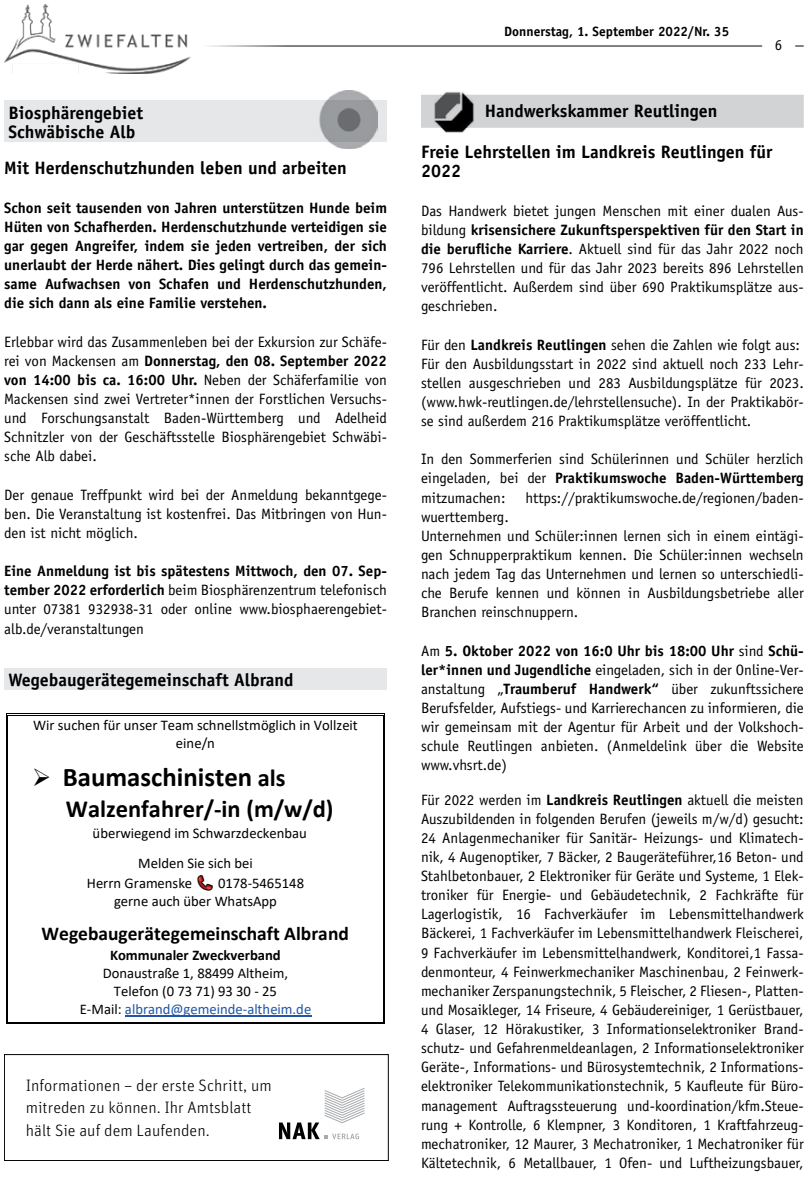
<style>
.page{position:relative;width:808px;height:1178px;background:#fff}
.page>*{position:absolute;margin:0;border:0;box-sizing:border-box;transform-origin:0 0}
.t1{font:700 27px "Calibri";color:#000}
.t2{font:700 24.6px "Calibri";color:#000}
.t3{font:700 19.65px "Calibri";color:#000}
.t4{font:700 18px/19.5px "Officina Sans";color:#000}
.t5{font:300 16.5px/22.5px "Unit Pro";color:#000}
.Grundtext{font:15px/19.2px "Officina Sans";color:#000;text-align:justify}
.Grundtext-2{font:700 15px/19.2px "Officina Sans";color:#000;text-align:justify}
.t6{font:14.7px/18px "Calibri";color:#000;text-align:center}
.t7{font:700 13.5px "Officina Sans";color:#000}
.s1{font-weight:700}
.s2{font-size:24.6px}
.s3{color:#2255a6}
</style>
<div class="page">
<img style="left:4px;top:4px;width:187px;height:69px">
<hr style="left:201px;top:45px;width:561px;height:2px;background:#58595b">
<svg style="left:795px;top:45px;width:9px;height:2px"></svg>
<div style="left:421px;top:95px;width:383px;height:33px;background:#d1d3d4"></div>
<img style="left:433px;top:91px;width:43px;height:41px">
<div style="left:4px;top:100px;width:383px;height:42px;background:#e6e7e8"></div>
<img style="left:319px;top:90px;width:59px;height:59px">
<div style="left:4px;top:668px;width:383px;height:22px;background:#e6e7e8"></div>
<hr style="left:125px;top:1015px;width:186px;height:1px;background:#2255a6">
<hr style="left:8px;top:713px;width:375px;height:1px;background:#000">
<hr style="left:8px;top:715px;width:375px;height:1px;background:#000">
<hr style="left:7px;top:715px;width:1px;height:307px;background:#000">
<hr style="left:6px;top:715px;width:1px;height:307px;background:#000">
<hr style="left:8px;top:1023px;width:375px;height:1px;background:#000">
<hr style="left:8px;top:1022px;width:375px;height:1px;background:#000">
<hr style="left:384px;top:715px;width:1px;height:307px;background:#000">
<hr style="left:383px;top:715px;width:1px;height:307px;background:#000">
<svg style="left:279px;top:1088px;width:86px;height:51px"></svg>
<div style="left:4px;top:1054px;width:384px;height:106px;border:1px solid #000"></div>
<p class="t4" style="left:9px;top:103px;width:136px">Biosphärengebiet<br>Schwäbische Alb</p>
<p class="t4" style="left:4px;top:158px;width:344px">Mit Herdenschutzhunden leben und arbeiten</p>
<p class="Grundtext-2" style="left:4px;top:198px;width:384px">Schon seit tausenden von Jahren unterstützen Hunde beim Hüten von Schafherden. Herdenschutzhunde verteidigen sie gar gegen Angreifer, indem sie jeden vertreiben, der sich unerlaubt der Herde nähert. Dies gelingt durch das gemein&shy;same Aufwachsen von Schafen und Herdenschutzhunden, die sich dann als eine Familie verstehen.</p>
<p class="Grundtext" style="left:4px;top:332px;width:384px">Erlebbar wird das Zusammenleben bei der Exkursion zur Schäfe&shy;rei von Mackensen am <span class="s1">Donnerstag, den 08. September 2022 von 14:00 bis ca. 16:00 Uhr.</span> Neben der Schäferfamilie von Mackensen sind zwei Vertreter*innen der Forstlichen Versuchs&shy;und Forschungsanstalt Baden-Württemberg und Adelheid Schnitzler von der Geschäftsstelle Biosphärengebiet Schwäbi&shy;sche Alb dabei.</p>
<p class="Grundtext" style="left:4px;top:485px;width:384px">Der genaue Treffpunkt wird bei der Anmeldung bekanntgege&shy;ben. Die Veranstaltung ist kostenfrei. Das Mitbringen von Hun&shy;den ist nicht möglich.</p>
<p class="Grundtext" style="left:4px;top:561px;width:384px"><span class="s1">Eine Anmeldung ist bis spätestens Mittwoch, den 07. Sep&shy;tember 2022 erforderlich</span> beim Biosphärenzentrum telefonisch unter 07381 932938-31 oder online www.biosphaerengebiet&shy;alb.de/veranstaltungen</p>
<p class="t4" style="left:9px;top:670px;width:286px">Wegebaugerätegemeinschaft Albrand</p>
<p class="t6" style="left:33px;top:715px;width:326px">Wir suchen für unser Team schnellstmöglich in Vollzeit eine/n</p>
<p class="t1" style="left:32px;top:758px;width:255px">➢ Baumaschinisten <span class="s2">als</span></p>
<p class="t2" style="left:66px;top:791px;width:269px">Walzenfahrer/-in (m/w/d)</p>
<p class="t6" style="left:93px;top:817px;width:216px;line-height:30.2px">überwiegend im Schwarzdeckenbau<br>Melden Sie sich bei</p>
<p class="t6" style="left:87px;top:873px;width:107px">Herrn Gramenske</p>
<p class="t6" style="left:114px;top:873px;width:192px;text-align:left;text-indent:104px">0178-5465148 gerne auch über WhatsApp</p>
<p class="t3" style="left:42px;top:920px;width:309px">Wegebaugerätegemeinschaft Albrand</p>
<p class="t6" style="left:80px;top:945px;width:233px"><span class="s1">Kommunaler Zweckverband<br></span>Donaustraße 1, 88499 Altheim,<br>Telefon (0 73 71) 93 30 - 25<br>E-Mail: <span class="s3">albrand@gemeinde-altheim.de</span></p>
<p class="t5" style="left:26px;top:1073px;width:247px">Informationen – der erste Schritt, um mitreden zu können. Ihr Amtsblatt hält Sie auf dem Laufenden.</p>
<p class="t7" style="left:504px;top:22px;width:227px">Donnerstag, 1. September 2022/Nr. 35</p>
<p class="Grundtext" style="left:775px;top:36px;width:9px">6</p>
<p class="t4" style="left:485px;top:100px;width:234px">Handwerkskammer Reutlingen</p>
<p class="t4" style="left:421px;top:142px;width:353px">Freie Lehrstellen im Landkreis Reutlingen für<br>2022</p>
<p class="Grundtext" style="left:421px;top:201px;width:384px">Das Handwerk bietet jungen Menschen mit einer dualen Aus&shy;bildung <span class="s1">krisensichere Zukunftsperspektiven für den Start in die berufliche Karriere</span>. Aktuell sind für das Jahr 2022 noch 796 Lehrstellen und für das Jahr 2023 bereits 896 Lehrstellen veröffentlicht. Außerdem sind über 690 Praktikumsplätze aus&shy;geschrieben.</p>
<p class="Grundtext" style="left:421px;top:335px;width:380px">Für den <span class="s1">Landkreis Reutlingen</span> sehen die Zahlen wie folgt aus:</p>
<p class="Grundtext" style="left:421px;top:354px;width:384px">Für den Ausbildungsstart in 2022 sind aktuell noch 233 Lehr&shy;stellen ausgeschrieben und 283 Ausbildungsplätze für 2023. (www.hwk-reutlingen.de/lehrstellensuche). In der Praktikabör&shy;se sind außerdem 216 Praktikumsplätze veröffentlicht.</p>
<p class="Grundtext" style="left:421px;top:450px;width:384px">In den Sommerferien sind Schülerinnen und Schüler herzlich eingeladen, bei der <span class="s1">Praktikumswoche Baden-Württemberg </span>mitzumachen:</p>
<p class="Grundtext" style="left:525px;top:488px;width:280px">https://praktikumswoche.de/regionen/baden-</p>
<p class="Grundtext" style="left:421px;top:507px;width:89px">wuerttemberg.</p>
<p class="Grundtext" style="left:421px;top:526px;width:384px">Unternehmen und Schüler:innen lernen sich in einem eintägi&shy;gen Schnupperpraktikum kennen. Die Schüler:innen wechseln nach jedem Tag das Unternehmen und lernen so unterschiedli&shy;che Berufe kennen und können in Ausbildungsbetriebe aller Branchen reinschnuppern.</p>
<p class="Grundtext" style="left:421px;top:641px;width:384px">Am <span class="s1">5. Oktober 2022 von 16:0 Uhr bis 18:00 Uhr</span> sind <span class="s1">Schü&shy;ler*innen und Jugendliche</span> eingeladen, sich in der Online-Ver&shy;anstaltung „<span class="s1">Traumberuf Handwerk“</span> über zukunftssichere Berufsfelder, Aufstiegs- und Karrierechancen zu informieren, die wir gemeinsam mit der Agentur für Arbeit und der Volkshoch&shy;schule Reutlingen anbieten. (Anmeldelink über die Website www.vhsrt.de)</p>
<p class="Grundtext" style="left:421px;top:790px;width:384px">Für 2022 werden im <span class="s1">Landkreis Reutlingen</span> aktuell die meisten Auszubildenden in folgenden Berufen (jeweils m/w/d) gesucht:<br>24 Anlagenmechaniker für Sanitär- Heizungs- und Klimatech&shy;nik, 4 Augenoptiker, 7 Bäcker, 2 Baugeräteführer,16 Beton- und Stahlbetonbauer, 2 Elektroniker für Geräte und Systeme, 1 Elek&shy;troniker für Energie- und Gebäudetechnik, 2 Fachkräfte für Lagerlogistik, 16 Fachverkäufer im Lebensmittelhandwerk Bäckerei, 1 Fachverkäufer im Lebensmittelhandwerk Fleischerei, 9 Fachverkäufer im Lebensmittelhandwerk, Konditorei,1 Fassa&shy;denmonteur, 4 Feinwerkmechaniker Maschinenbau, 2 Feinwerk&shy;mechaniker Zerspanungstechnik, 5 Fleischer, 2 Fliesen-, Platten&shy;und Mosaikleger, 14 Friseure, 4 Gebäudereiniger, 1 Gerüstbauer, 4 Glaser, 12 Hörakustiker, 3 Informationselektroniker Brand&shy;schutz- und Gefahrenmeldeanlagen, 2 Informationselektroniker Geräte-, Informations- und Bürosystemtechnik, 2 Informations&shy;elektroniker Telekommunikationstechnik, 5 Kaufleute für Büro&shy;management Auftragssteuerung und-koordination/kfm.Steue&shy;rung + Kontrolle, 6 Klempner, 3 Konditoren, 1 Kraftfahrzeug-</p>
<p class="Grundtext" style="left:421px;top:1134px;width:384px">mechatroniker, 12 Maurer, 3 Mechatroniker, 1 Mechatroniker für<br>Kältetechnik, 6 Metallbauer, 1 Ofen- und Luftheizungsbauer,</p>
</div>
